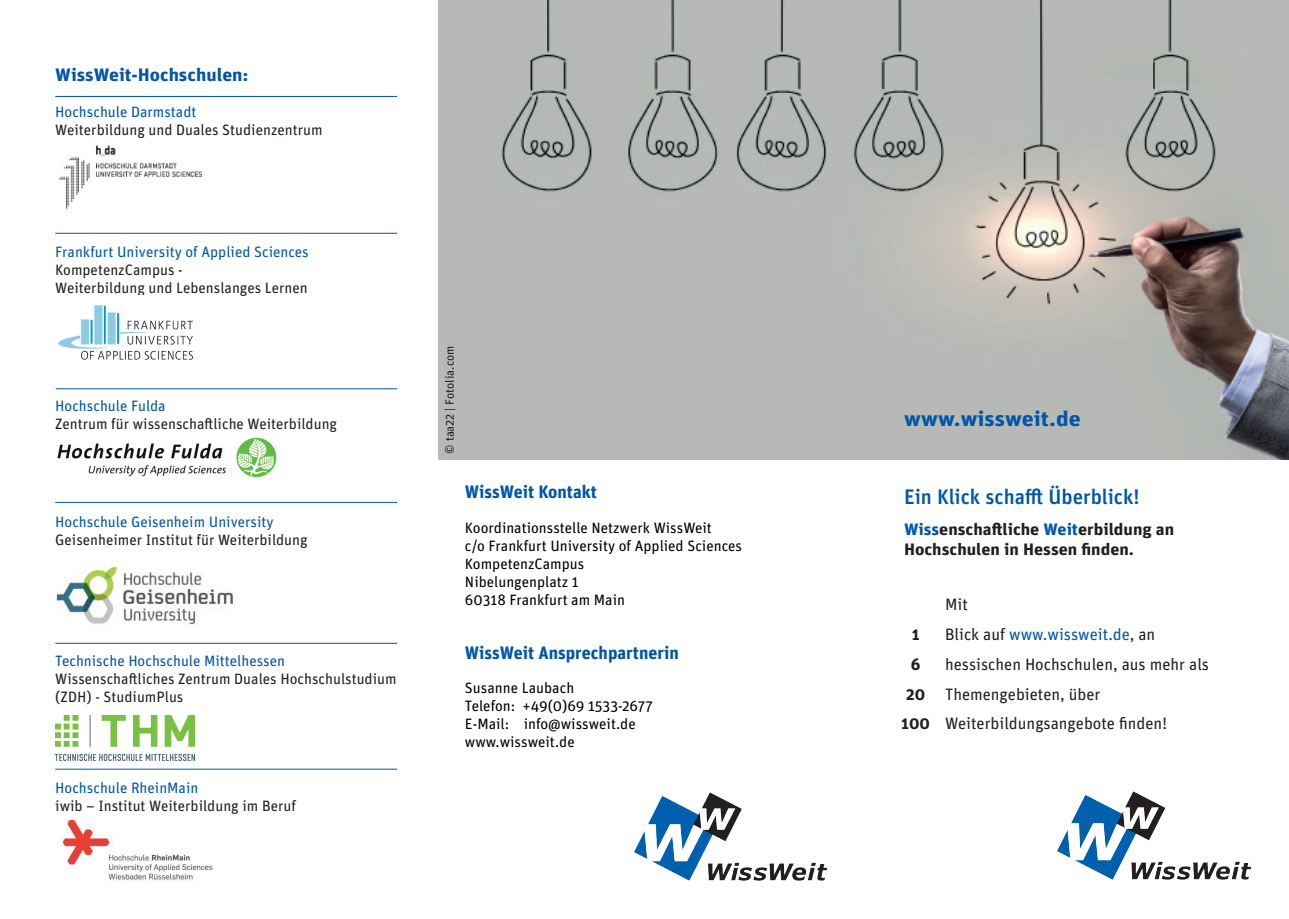
<style>
.page{position:relative;width:1289px;height:919px;background:#fff}
.page>*{position:absolute;margin:0;border:0;box-sizing:border-box;transform-origin:0 0}
.t1{font:500 21px "Unit Pro";color:#0156a8}
.t2{font:700 21px "Unit Pro";color:#0156a8;scale:1.14 1}
.t3{font:700 18px "Unit Pro";color:#0156a8}
.t4{font:700 18px "Unit Pro";color:#0156a8;scale:1.1 1}
.t5{font:16.5px "Unit Pro";color:#231f20}
.t6{font:700 16.5px/19.8px "Unit Pro";color:#231f20;scale:1.1 1}
.t7{font:16.5px "Unit Pro";color:#0156a8}
.t8{font:700 16.5px "Unit Pro";color:#231f20}
.t9{font:15px/18px "Unit Pro";color:#231f20}
.t10{font:15px "Unit Pro";color:#000}
.t11{font:15px "Unit Pro";color:#0156a8}
.t12{font:12px "Unit Pro";color:#231f20}
.s1{color:#0156a8}
.s2{color:#231f20}
</style>
<div class="page">
<img style="left:438px;top:0;width:850px;height:459px">
<img style="left:1057px;top:791px;width:194px;height:89px">
<img style="left:58px;top:145px;width:144px;height:65px">
<hr style="left:55px;top:233px;width:342px;height:1px;background:#0156a8">
<img style="left:58px;top:305px;width:135px;height:55px">
<img style="left:57px;top:437px;width:220px;height:41px">
<hr style="left:55px;top:502px;width:342px;height:1px;background:#0156a8">
<img style="left:56px;top:566px;width:178px;height:58px">
<hr style="left:55px;top:643px;width:342px;height:1px;background:#0156a8">
<img style="left:55px;top:715px;width:140px;height:45px">
<hr style="left:55px;top:768px;width:342px;height:1px;background:#0156a8">
<img style="left:61px;top:819px;width:153px;height:62px">
<hr style="left:55px;top:96px;width:342px;height:1px;background:#0156a8">
<hr style="left:56px;top:388px;width:341px;height:1px;background:#0156a8">
<img style="left:634px;top:792px;width:194px;height:89px">
<p class="t4" style="left:55px;top:62px;width:177px">WissWeit-Hochschulen:</p>
<p class="t11" style="left:55px;top:101px;width:143px">Hochschule Darmstadt</p>
<p class="t9" style="left:55px;top:120px;width:269px">Weiterbildung und Duales Studienzentrum</p>
<p class="t11" style="left:55px;top:241px;width:255px">Frankfurt University of Applied Sciences</p>
<p class="t9" style="left:55px;top:260px;width:129px">KompetenzCampus -</p>
<p class="t9" style="left:55px;top:278px;width:254px">Weiterbildung und Lebenslanges Lernen</p>
<p class="t11" style="left:55px;top:395px;width:112px">Hochschule Fulda</p>
<p class="t9" style="left:55px;top:414px;width:283px">Zentrum für wissenschaftliche Weiterbildung</p>
<p class="t11" style="left:55px;top:511px;width:220px">Hochschule Geisenheim University</p>
<p class="t9" style="left:55px;top:530px;width:254px">Geisenheimer Institut für Weiterbildung</p>
<p class="t11" style="left:55px;top:650px;width:231px">Technische Hochschule Mittelhessen</p>
<p class="t9" style="left:55px;top:668px;width:343px">Wissenschaftliches Zentrum Duales Hochschulstudium (ZDH) - StudiumPlus</p>
<p class="t11" style="left:55px;top:777px;width:145px">Hochschule RheinMain</p>
<p class="t9" style="left:55px;top:795px;width:242px">iwib – Institut Weiterbildung im Beruf</p>
<p class="t12" style="left:441px;top:453px;width:109px;rotate:-90deg">© taa22 | Fotolia.com</p>
<p class="t3" style="left:465px;top:479px;width:133px">WissWeit Kontakt</p>
<p class="t10" style="left:465px;top:517px;width:248px">Koordinationsstelle Netzwerk WissWeit</p>
<p class="t10" style="left:465px;top:535px;width:278px">c/o Frankfurt University of Applied Sciences</p>
<p class="t10" style="left:465px;top:553px;width:121px">KompetenzCampus</p>
<p class="t10" style="left:465px;top:571px;width:115px">Nibelungenplatz 1</p>
<p class="t10" style="left:465px;top:589px;width:161px">60318 Frankfurt am Main</p>
<p class="t3" style="left:465px;top:639px;width:215px">WissWeit Ansprechpartnerin</p>
<p class="t10" style="left:465px;top:677px;width:111px">Susanne Laubach</p>
<p class="t10" style="left:465px;top:695px;width:189px">Telefon: +49(0)69 1533-2677</p>
<p class="t10" style="left:465px;top:713px;width:172px">E-Mail: info@wissweit.de</p>
<p class="t10" style="left:465px;top:731px;width:111px">www.wissweit.de</p>
<p class="t2" style="left:904px;top:403px;width:156px">www.wissweit.de</p>
<p class="t1" style="left:904px;top:482px;width:237px">Ein Klick schafft Überblick!</p>
<p class="t6" style="left:904px;top:518px;width:247px"><span class="s1">Wiss</span>enschaftliche <span class="s1">Weit</span>erbildung an<br>Hochschulen in Hessen finden.</p>
<p class="t5" style="left:945px;top:593px;width:24px">Mit</p>
<p class="t8" style="left:911px;top:622px;width:9px">1</p>
<p class="t7" style="left:945px;top:622px;width:212px"><span class="s2">Blick auf</span> www.wissweit.de<span class="s2">, an</span></p>
<p class="t8" style="left:910px;top:652px;width:11px">6</p>
<p class="t5" style="left:945px;top:652px;width:265px">hessischen Hochschulen, aus mehr als</p>
<p class="t8" style="left:906px;top:681px;width:20px">20</p>
<p class="t5" style="left:945px;top:682px;width:157px">Themengebieten, über</p>
<p class="t8" style="left:901px;top:711px;width:30px">100</p>
<p class="t5" style="left:945px;top:712px;width:223px">Weiterbildungsangebote finden!</p>
</div>
